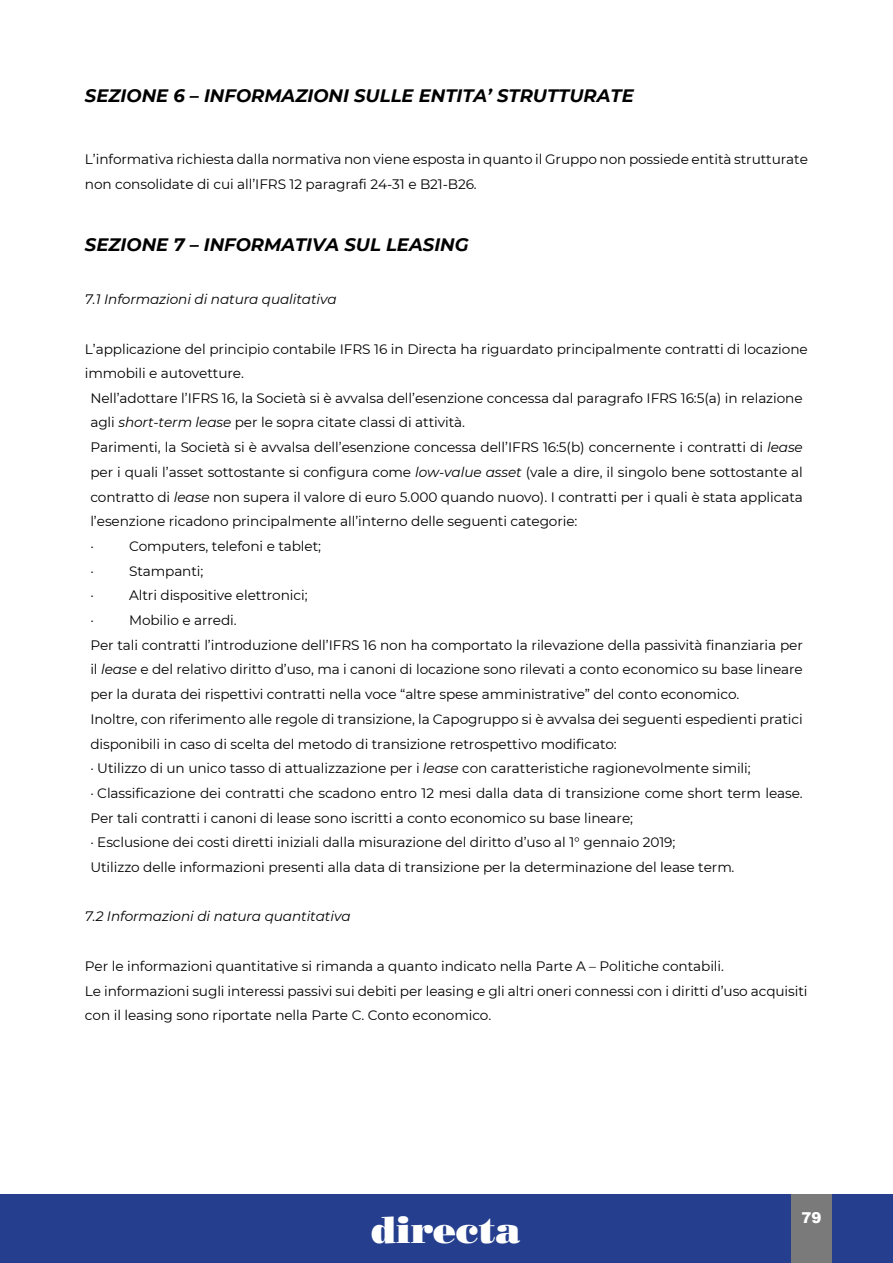
<style>
.page{position:relative;width:893px;height:1263px;background:#fff}
.page>*{position:absolute;margin:0;border:0;box-sizing:border-box;transform-origin:0 0}
.t1{font:37.5px "Bodoni Poster";color:#fff}
.t2{font:italic 700 18px "Montserrat";color:#000}
.t3{font:900 15px "Arial";color:#fff}
.t4{font:13.65px/24.8px "Montserrat";letter-spacing:-.005em;color:#000}
.t5{font:italic 13.65px "Montserrat";letter-spacing:-.01em;color:#000}
.s1{font-style:italic}
</style>
<div class="page">
<div style="left:0;top:1194px;width:893px;height:69px;background:#253f8e"></div>
<div style="left:791px;top:1194px;width:41px;height:69px;background:#7a7a7a"></div>
<h2 class="t2" style="left:85px;top:83px;width:550px">SEZIONE 6 – INFORMAZIONI SULLE ENTITA’ STRUTTURATE</h2>
<p class="t4" style="left:85px;top:146px;width:724px">L’informativa richiesta dalla normativa non viene esposta in quanto il Gruppo non possiede entità strutturate non consolidate di cui all’IFRS 12 paragrafi 24-31 e B21-B26.</p>
<h2 class="t2" style="left:85px;top:231px;width:385px">SEZIONE 7 – INFORMATIVA SUL LEASING</h2>
<p class="t5" style="left:85px;top:290px;width:253px">7.1 Informazioni di natura qualitativa</p>
<p class="t4" style="left:85px;top:336px;width:724px">L’applicazione del principio contabile IFRS 16 in Directa ha riguardato principalmente contratti di locazione</p>
<p class="t4" style="left:85px;top:360px;width:160px">immobili e autovetture.</p>
<p class="t4" style="left:90px;top:385px;width:714px">Nell’adottare l’IFRS 16, la Società si è avvalsa dell’esenzione concessa dal paragrafo IFRS 16:5(a) in relazione</p>
<p class="t4" style="left:90px;top:410px;width:376px">agli <span class="s1">short-term lease</span> per le sopra citate classi di attività.</p>
<p class="t4" style="left:90px;top:434px;width:714px">Parimenti, la Società si è avvalsa dell’esenzione concessa dell’IFRS 16:5(b) concernente i contratti di <span class="s1">lease</span></p>
<p class="t4" style="left:90px;top:459px;width:714px">per i quali l’asset sottostante si configura come <span class="s1">low-value asset</span> (vale a dire, il singolo bene sottostante al</p>
<p class="t4" style="left:90px;top:484px;width:714px">contratto di <span class="s1">lease</span> non supera il valore di euro 5.000 quando nuovo). I contratti per i quali è stata applicata</p>
<p class="t4" style="left:90px;top:509px;width:489px">l’esenzione ricadono principalmente all’interno delle seguenti categorie:</p>
<p class="t4" style="left:90px;top:533px;width:5px">·</p>
<p class="t4" style="left:129px;top:533px;width:194px">Computers, telefoni e tablet;</p>
<p class="t4" style="left:90px;top:558px;width:5px">·</p>
<p class="t4" style="left:129px;top:558px;width:76px">Stampanti;</p>
<p class="t4" style="left:90px;top:582px;width:5px">·</p>
<p class="t4" style="left:129px;top:582px;width:180px">Altri dispositive elettronici;</p>
<p class="t4" style="left:90px;top:607px;width:5px">·</p>
<p class="t4" style="left:90px;top:607px;width:714px;text-indent:39px">Mobilio e arredi.<br>Per tali contratti l’introduzione dell’IFRS 16 non ha comportato la rilevazione della passività finanziaria per il <span class="s1">lease</span> e del relativo diritto d’uso, ma i canoni di locazione sono rilevati a conto economico su base lineare per la durata dei rispettivi contratti nella voce “altre spese amministrative” del conto economico.<br>Inoltre, con riferimento alle regole di transizione, la Capogruppo si è avvalsa dei seguenti espedienti pratici disponibili in caso di scelta del metodo di transizione retrospettivo modificato:<br>· Utilizzo di un unico tasso di attualizzazione per i <span class="s1">lease</span> con caratteristiche ragionevolmente simili;<br>· Classificazione dei contratti che scadono entro 12 mesi dalla data di transizione come short term lease.<br>Per tali contratti i canoni di lease sono iscritti a conto economico su base lineare;<br>· Esclusione dei costi diretti iniziali dalla misurazione del diritto d’uso al 1° gennaio 2019;<br>Utilizzo delle informazioni presenti alla data di transizione per la determinazione del lease term.</p>
<p class="t5" style="left:85px;top:907px;width:267px">7.2 Informazioni di natura quantitativa</p>
<p class="t4" style="left:85px;top:953px;width:724px">Per le informazioni quantitative si rimanda a quanto indicato nella Parte A – Politiche contabili.<br>Le informazioni sugli interessi passivi sui debiti per leasing e gli altri oneri connessi con i diritti d’uso acquisiti con il leasing sono riportate nella Parte C. Conto economico.</p>
<h1 class="t1" style="left:371px;top:1207px;width:151px">directa</h1>
<p class="t3" style="left:801px;top:1207px;width:22px">79</p>
</div>
